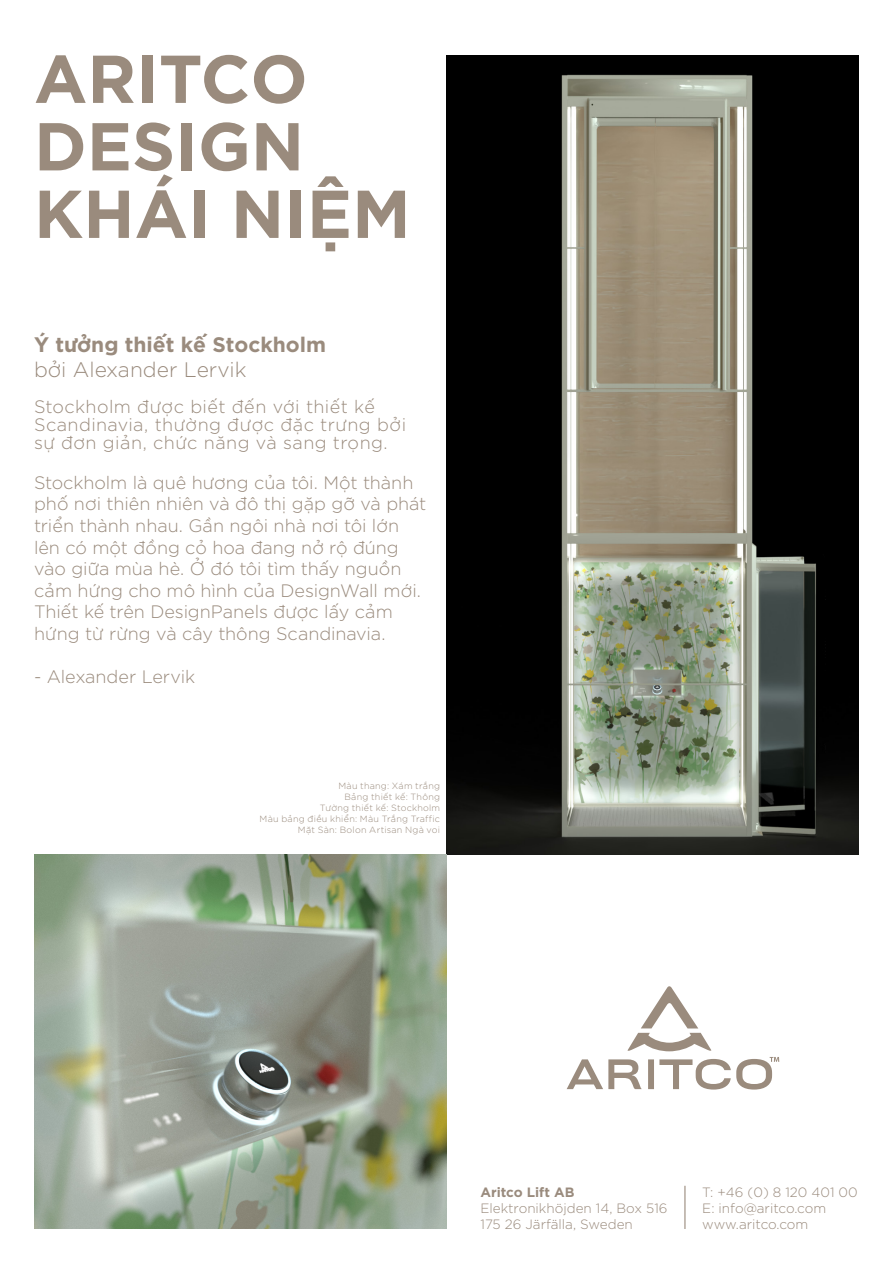
<style>
.page{position:relative;width:893px;height:1263px;background:#fff}
.page>*{position:absolute;margin:0;border:0;box-sizing:border-box;transform-origin:0 0}
.Rubbe{font:700 67.5px/67.5px "SVN Gotham";color:#9a8b7d}
.t1{font:700 21px "SVN Gotham";color:#9a8b7d}
.t2{font:300 21px "SVN Gotham";color:#9a8b7d}
.Minoion_Pro_10_Champ{font:300 18px/21.6px "SVN Gotham";color:#9a8b7d}
.Minoion_Pro_10_Champ-2{font:300 18px/18px "SVN Gotham";letter-spacing:.02em;color:#9a8b7d}
.Adress{font:300 13.5px "Gotham";color:#9a8b7d}
.Adress-2{font:700 13.5px "Gotham";color:#9a8b7d}
.Minoion_Pro_10_Champ-3{font:300 9px "SVN Gotham";letter-spacing:.03em;color:#9a8b7d}
</style>
<div class="page">
<img style="left:446px;top:55px;width:413px;height:800px">
<img style="left:34px;top:855px;width:412px;height:374px">
<svg style="left:627px;top:986px;width:85px;height:65px"></svg>
<svg style="left:567px;top:1057px;width:212px;height:32px"></svg>
<hr style="left:684px;top:1186px;width:1px;height:43px;background:#9a8b7d">
<p class="Rubbe" style="left:34px;top:40px;width:275px">ARITCO<br>DESIGN</p>
<p class="Rubbe" style="left:34px;top:175px;width:378px">KHÁI NIỆM</p>
<p class="t1" style="left:34px;top:328px;width:294px">Ý tưởng thiết kế Stockholm</p>
<p class="t2" style="left:34px;top:355px;width:214px">bởi Alexander Lervik</p>
<p class="Minoion_Pro_10_Champ-2" style="left:34px;top:397px;width:374px">Stockholm được biết đến với thiết kế<br>Scandinavia, thường được đặc trưng bởi sự đơn giản, chức năng và sang trọng.</p>
<p class="Minoion_Pro_10_Champ" style="left:34px;top:470px;width:394px">Stockholm là quê hương của tôi. Một thành phố nơi thiên nhiên và đô thị gặp gỡ và phát triển thành nhau. Gần ngôi nhà nơi tôi lớn lên có một đồng cỏ hoa đang nở rộ đúng vào giữa mùa hè. Ở đó tôi tìm thấy nguồn cảm hứng cho mô hình của DesignWall mới.<br>Thiết kế trên DesignPanels được lấy cảm hứng từ rừng và cây thông Scandinavia.</p>
<p class="Minoion_Pro_10_Champ" style="left:34px;top:665px;width:163px">- Alexander Lervik</p>
<p class="Minoion_Pro_10_Champ-3" style="left:338px;top:780px;width:103px">Màu thang: Xám trắng</p>
<p class="Minoion_Pro_10_Champ-3" style="left:344px;top:790px;width:97px">Bảng thiết kế: Thông</p>
<p class="Minoion_Pro_10_Champ-3" style="left:320px;top:801px;width:122px">Tường thiết kế: Stockholm</p>
<p class="Minoion_Pro_10_Champ-3" style="left:260px;top:812px;width:182px">Màu bảng điều khiển: Màu Trắng Traffic</p>
<p class="Minoion_Pro_10_Champ-3" style="left:298px;top:823px;width:144px">Mặt Sàn: Bolon Artisan Ngà voi</p>
<p class="Adress-2" style="left:480px;top:1183px;width:95px">Aritco Lift AB</p>
<p class="Adress" style="left:480px;top:1199px;width:189px">Elektronikhöjden 14, Box 516</p>
<p class="Adress" style="left:480px;top:1216px;width:154px">175 26 Järfälla, Sweden</p>
<p class="Adress" style="left:702px;top:1183px;width:157px">T: +46 (0) 8 120 401 00</p>
<p class="Adress" style="left:702px;top:1199px;width:125px">E: info@aritco.com</p>
<p class="Adress" style="left:702px;top:1216px;width:108px">www.aritco.com</p>
</div>
